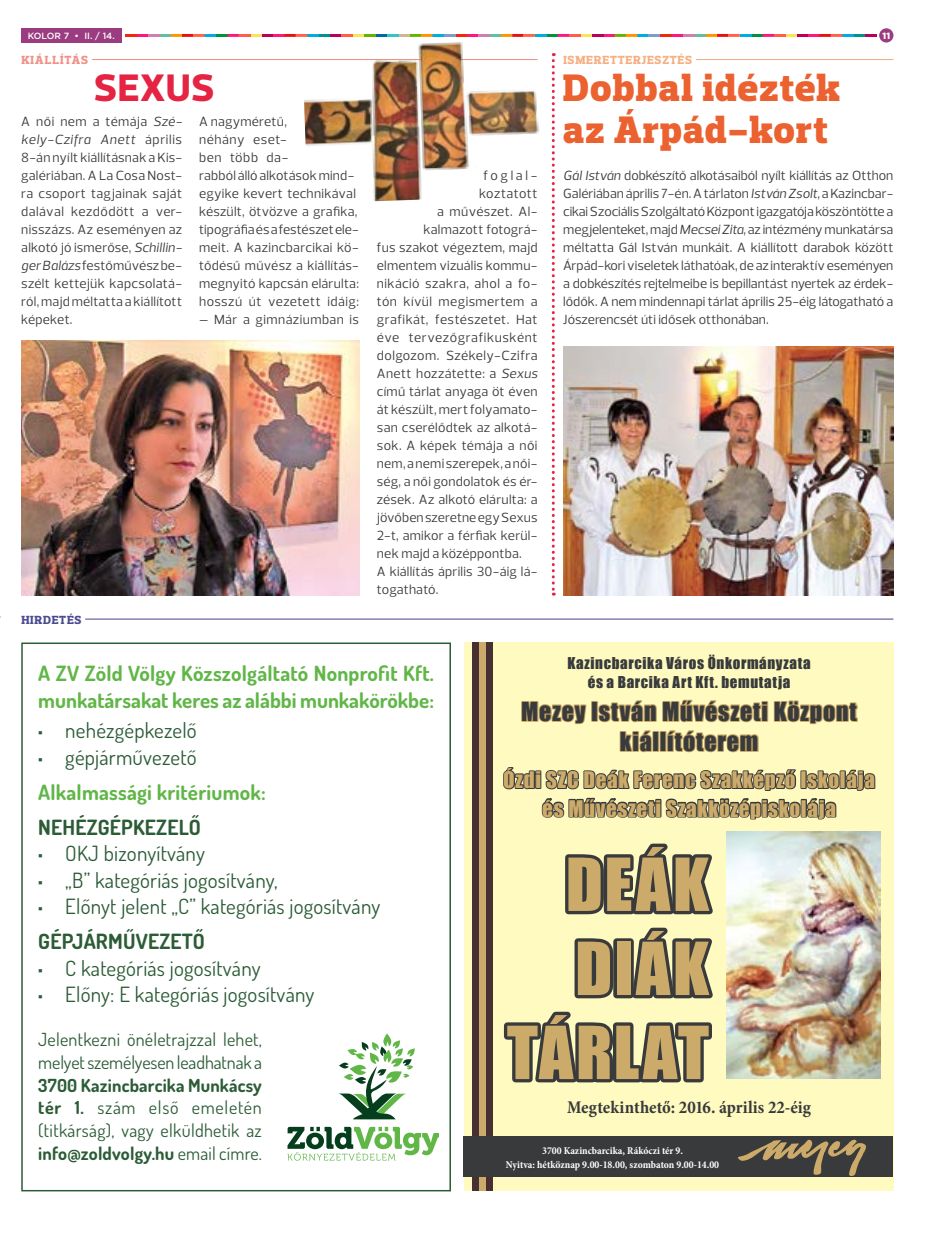
<style>
.page{position:relative;width:936px;height:1234px;background:#fff}
.page>*{position:absolute;margin:0;border:0;box-sizing:border-box;transform-origin:0 0}
.t1{font:67.5px/84px "Impact";letter-spacing:.04em;color:#ccaa6a;text-align:right}
.t2{font:900 39px/42px "Prelo Slab";letter-spacing:.03em;color:#eb6130}
.t3{font:800 39px "Prelo";letter-spacing:.01em;color:#e52444}
.t4{font:24px/30px "Impact";letter-spacing:.04em;color:#383a3b;text-align:center}
.t5{font:21px/35px "Dosis";letter-spacing:.01em;color:#2b5c36}
.t6{font:700 21px/26.4px "Dosis";letter-spacing:.01em;color:#61b648}
.t7{font:21px/28.5px "Impact";letter-spacing:.035em;color:#ccaa6a;text-align:center}
.t8{font:700 21px "Dosis";letter-spacing:.01em;color:#2b5c36}
.t9{font:18px/22.6px "Dosis";letter-spacing:.015em;color:#2b5c36}
.t10{font:700 condensed 18px "Minion Pro";color:#383a3b}
.t11{font:15px/19.5px "Impact";letter-spacing:.04em;color:#383a3b;text-align:center}
.t12{font:13.5px/18px "Prelo";letter-spacing:.015em;color:#383a3b;text-align:justify}
.t13{font:13.5px "Prelo";letter-spacing:.04em;color:#383a3b}
.t14{font:800 12px "Prelo Slab";letter-spacing:.065em;color:#f6af83}
.t15{font:800 12px "Prelo Slab";letter-spacing:.09em;color:#f09187}
.t16{font:800 12px "Prelo Slab";letter-spacing:.065em;color:#4b4b90}
.t17{font:700 condensed 10.5px/14px "Minion Pro";color:#fff;text-align:center}
.t18{font:500 9px "Gotham";color:#fff}
.t19{font:900 9px "Gotham";color:#fff}
.s1{font-style:italic}
.s2{font-family:"Prelo Slab";font-weight:800}
.s3{font-family:"Prelo Slab";font-weight:800;color:#2b5c36}
.s4{font-weight:400;color:#2b5c36}
.s5{font-weight:700}
</style>
<div class="page">
<svg style="left:125px;top:34px;width:751px;height:3px"></svg>
<div style="left:879px;top:28px;width:14px;height:15px;background:#9b3c81;border-radius:50%"></div>
<div style="left:21px;top:28px;width:100px;height:15px;background:#9b3c81"></div>
<div style="left:463px;top:642px;width:430px;height:549px;background:#fffabf"></div>
<div style="left:472px;top:642px;width:20px;height:549px;background:#473031"></div>
<div style="left:479px;top:642px;width:6px;height:549px;background:#ccaa6a"></div>
<div style="left:463px;top:1136px;width:430px;height:40px;background:#383a3b"></div>
<svg style="left:738px;top:1139px;width:127px;height:36px"></svg>
<svg style="left:521px;top:701px;width:66px;height:24px"></svg>
<div style="left:591px;top:700px;width:7px;height:21px;border:2px solid #ccaa6a"></div>
<svg style="left:596px;top:699px;width:262px;height:54px"></svg>
<svg style="left:503px;top:767px;width:373px;height:316px"></svg>
<img style="left:726px;top:831px;width:154px;height:247px">
<hr style="left:563px;top:59px;width:330px;height:1px;background:#f6af83">
<div style="left:563px;top:56px;width:132px;height:6px;background:#fff"></div>
<hr style="left:21px;top:59px;width:516px;height:1px;background:#f09187">
<div style="left:21px;top:56px;width:71px;height:6px;background:#fff"></div>
<svg style="left:551px;top:53px;width:3px;height:542px"></svg>
<img style="left:21px;top:340px;width:338px;height:255px">
<hr style="left:21px;top:618px;width:872px;height:1px;background:#4b4b90">
<div style="left:21px;top:615px;width:64px;height:6px;background:#fff"></div>
<img style="left:304px;top:42px;width:236px;height:160px">
<img style="left:563px;top:347px;width:330px;height:248px">
<div style="left:21px;top:642px;width:430px;height:549px;border:2px solid #2b5c36"></div>
<svg style="left:338px;top:1033px;width:77px;height:86px"></svg>
<svg style="left:287px;top:1126px;width:152px;height:34px"></svg>
<p class="t18" style="left:28px;top:29px;width:88px">KOLOR 7 • II. / 14.</p>
<p class="t19" style="left:882px;top:29px;width:9px">11</p>
<p class="t15" style="left:21px;top:53px;width:68px">KIÁLLÍTÁS</p>
<h2 class="t3" style="left:94px;top:64px;width:122px">SEXUS</h2>
<p class="t12" style="left:21px;top:113px;width:162px">A női nem a témája <span class="s1">Szé&shy;kely-Czifra Anett</span> április 8-án nyílt kiállításnak a Kis&shy;galériában. A La Cosa Nost&shy;ra csoport tagjainak saját dalával kezdődött a ver&shy;nisszázs. Az eseményen az alkotó jó ismerőse, <span class="s1">Schillin&shy;ger Balázs</span> festőművész be&shy;szélt kettejük kapcsolatá&shy;ról, majd méltatta a kiállított képeket.</p>
<p class="t12" style="left:199px;top:112px;width:161px;text-align:left">A nagyméretű,<br>néhány eset-<br>ben több da-<br>rabból álló alkotások mind&shy;egyike kevert technikával készült, ötvözve a grafika, tipográfia és a festészet ele&shy;meit. A kazincbarcikai kö&shy;tődésű művész a kiállítás&shy;megnyitó kapcsán elárulta: hosszú út vezetett idáig:</p>
<p class="t12" style="left:199px;top:310px;width:161px">– Már a gimnáziumban is</p>
<p class="t16" style="left:21px;top:612px;width:62px">HIRDETÉS</p>
<p class="t12" style="left:483px;top:166px;width:55px">foglal-</p>
<p class="t12" style="left:479px;top:184px;width:60px">koztatott</p>
<p class="t12" style="left:437px;top:202px;width:102px">a művészet. Al-</p>
<p class="t12" style="left:423px;top:220px;width:115px">kalmazott fotográ-</p>
<p class="t12" style="left:377px;top:238px;width:162px">fus szakot végeztem, majd</p>
<p class="t12" style="left:377px;top:256px;width:162px">elmentem vizuális kommu-</p>
<p class="t12" style="left:377px;top:274px;width:162px">nikáció szakra, ahol a fo-</p>
<p class="t12" style="left:377px;top:292px;width:162px">tón kívül megismertem a</p>
<p class="t12" style="left:377px;top:310px;width:162px">grafikát, festészetet. Hat</p>
<p class="t13" style="left:377px;top:329px;width:162px">éve tervezőgrafikusként</p>
<p class="t12" style="left:377px;top:346px;width:162px">dolgozom. Székely-Czifra</p>
<p class="t12" style="left:377px;top:364px;width:162px">Anett hozzátette: a <span class="s1">Sexus</span></p>
<p class="t12" style="left:377px;top:382px;width:162px">című tárlat anyaga öt éven</p>
<p class="t12" style="left:377px;top:400px;width:162px">át készült, mert folyamato-</p>
<p class="t12" style="left:377px;top:418px;width:162px">san cserélődtek az alkotá-</p>
<p class="t12" style="left:377px;top:436px;width:162px">sok. A képek témája a női</p>
<p class="t12" style="left:377px;top:454px;width:162px">nem, a nemi szerepek, a női-</p>
<p class="t12" style="left:377px;top:472px;width:162px">ség, a női gondolatok és ér-</p>
<p class="t12" style="left:377px;top:490px;width:162px">zések. Az alkotó elárulta: a</p>
<p class="t12" style="left:377px;top:508px;width:162px">jövőben szeretne egy Sexus</p>
<p class="t12" style="left:377px;top:526px;width:162px">2-t, amikor a férfiak kerül-</p>
<p class="t12" style="left:377px;top:544px;width:146px">nek majd a középpontba.</p>
<p class="t12" style="left:377px;top:562px;width:162px">A kiállítás április 30-áig lá-</p>
<p class="t12" style="left:377px;top:580px;width:63px">togatható.</p>
<p class="t14" style="left:563px;top:53px;width:130px">ISMERETTERJESZTÉS</p>
<h2 class="t2" style="left:563px;top:67px;width:278px">Dobbal idézték az Árpád-kort</h2>
<p class="t12" style="left:563px;top:167px;width:331px"><span class="s1">Gál István</span> dobkészítő alkotásaiból nyílt kiállítás az Otthon Galériában április 7-én. A tárlaton <span class="s1">István Zsolt,</span> a Kazincbar&shy;cikai Szociális Szolgáltató Központ igazgatója köszöntötte a megjelenteket, majd <span class="s1">Mecsei Zita</span>, az intézmény munkatársa méltatta Gál István munkáit. A kiállított darabok között Árpád-kori viseletek láthatóak, de az interaktív eseményen a dobkészítés rejtelmeibe is bepillantást nyertek az érdek&shy;lődők. A nem mindennapi tárlat április 25-éig látogatható a Jószerencsét úti idősek otthonában.</p>
<h3 class="t6" style="left:38px;top:659px;width:397px">A ZV Zöld Völgy Közszolgáltató Nonprofit Kft. munkatársakat keres az alábbi munkakörökbe:</h3>
<h3 class="t5" style="left:38px;top:712px;width:160px"><span class="s2">•</span> nehézgépkezelő</h3>
<h3 class="t6" style="left:38px;top:739px;width:229px;line-height:35px"><span class="s3">•</span> <span class="s4">gépjárművezető<br></span>Alkalmassági kritériumok:</h3>
<h3 class="t8" style="left:38px;top:813px;width:164px">NEHÉZGÉPKEZELŐ</h3>
<h3 class="t5" style="left:38px;top:835px;width:168px"><span class="s2">•</span> OKJ bizonyítvány</h3>
<h3 class="t5" style="left:38px;top:861px;width:241px"><span class="s2">•</span> „B” kategóriás jogosítvány,</h3>
<h3 class="t5" style="left:38px;top:888px;width:343px"><span class="s2">•</span> Előnyt jelent „C” kategóriás jogosítvány<br><span class="s5">GÉPJÁRMŰVEZETŐ</span></h3>
<h3 class="t5" style="left:38px;top:949px;width:224px"><span class="s2">•</span> C kategóriás jogosítvány</h3>
<h3 class="t5" style="left:38px;top:976px;width:277px"><span class="s2">•</span> Előny: E kategóriás jogosítvány</h3>
<h3 class="t9" style="left:38px;top:1027px;width:225px">Jelentkezni önéletrajzzal lehet, melyet személyesen leadhatnak a</h3>
<h3 class="t9" style="left:38px;top:1072px;width:225px;text-align:justify"><span class="s5">3700 Kazincbarcika Munkácsy tér 1.</span> szám első emeletén (titkárság), vagy elküldhetik az <span class="s5">info@zoldvolgy.hu</span> email címre.</h3>
<p class="t11" style="left:567px;top:652px;width:245px">Kazincbarcika Város Önkormányzata és a Barcika Art Kft. bemutatja</p>
<h3 class="t4" style="left:521px;top:695px;width:337px">Mezey István Művészeti Központ kiállítóterem</h3>
<h3 class="t7" style="left:503px;top:764px;width:373px">Ózdi SZC Deák Ferenc Szakképző Iskolája és Művészeti Szakközépiskolája</h3>
<h1 class="t1" style="left:507px;top:840px;width:204px">DEÁK<br>DIÁK<br>TÁRLAT</h1>
<h3 class="t10" style="left:567px;top:1094px;width:245px">Megtekinthető: 2016. április 22-éig</h3>
<p class="t17" style="left:506px;top:1143px;width:215px">3700 Kazincbarcika, Rákóczi tér 9.<br>Nyitva: hétköznap 9.00-18.00, szombaton 9.00-14.00</p>
</div>
